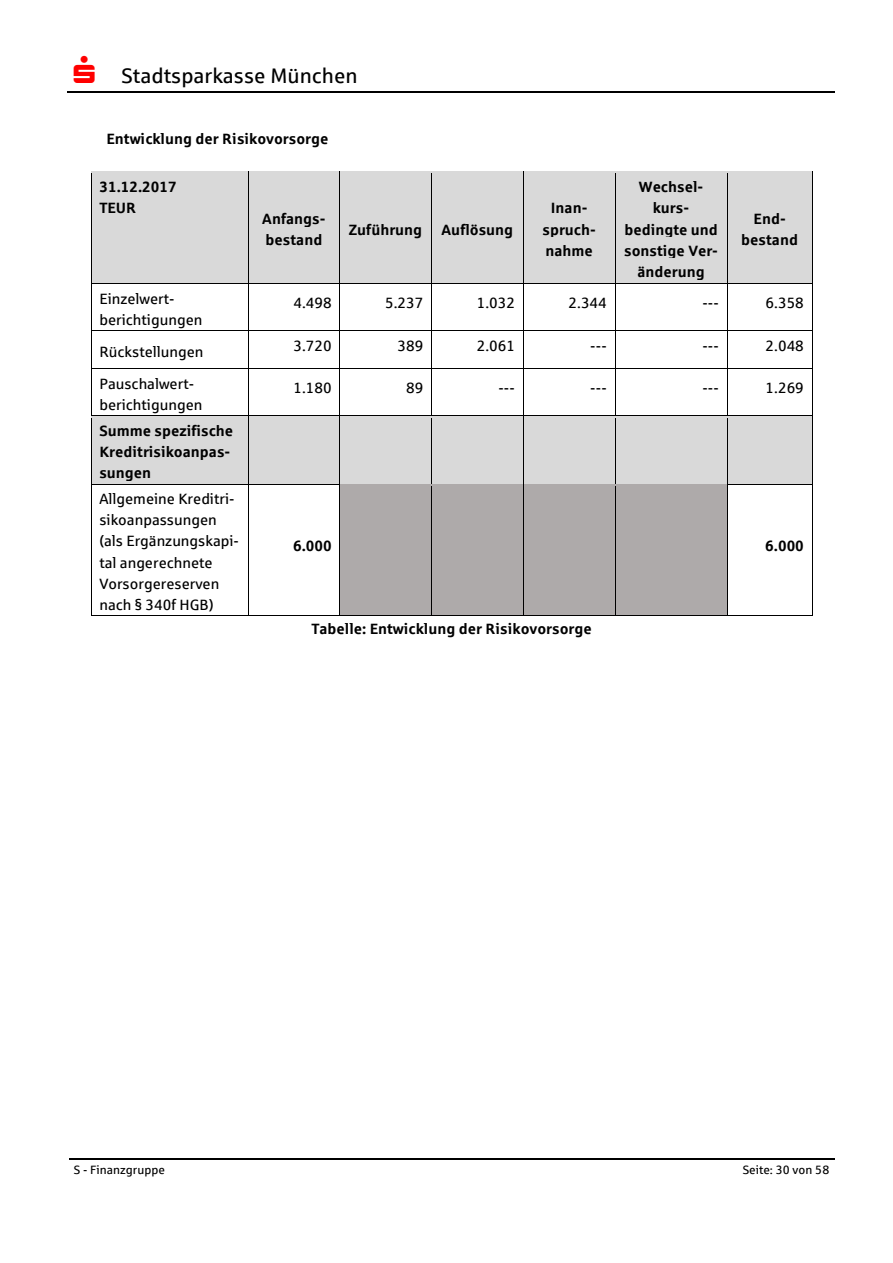
<style>
.page{position:relative;width:893px;height:1263px;background:#fff}
.page>*{position:absolute;margin:0;border:0;box-sizing:border-box;transform-origin:0 0}
.t1{font:21px "Sparkasse Rg";color:#000}
.t2{font:15px/21px "Sparkasse Rg";color:#000}
.t3{font:700 15px/21px "Sparkasse Rg";color:#000}
.t4{font:12px "Sparkasse Rg";letter-spacing:.005em;color:#000}
.s1{color:#f00}
</style>
<div class="page">
<hr style="left:67px;top:92px;width:555px;height:1px;background:#000">
<hr style="left:622px;top:92px;width:212px;height:1px;background:#000">
<hr style="left:69px;top:1158px;width:145px;height:1px;background:#000">
<hr style="left:215px;top:1158px;width:485px;height:1px;background:#000">
<hr style="left:701px;top:1158px;width:133px;height:1px;background:#000">
<div style="left:92px;top:172px;width:156px;height:111px;background:#d9d9d9"></div>
<div style="left:248px;top:172px;width:91px;height:111px;background:#d9d9d9"></div>
<div style="left:340px;top:172px;width:91px;height:111px;background:#d9d9d9"></div>
<div style="left:432px;top:172px;width:91px;height:111px;background:#d9d9d9"></div>
<div style="left:523px;top:172px;width:91px;height:111px;background:#d9d9d9"></div>
<div style="left:615px;top:172px;width:111px;height:111px;background:#d9d9d9"></div>
<div style="left:727px;top:172px;width:84px;height:111px;background:#d9d9d9"></div>
<hr style="left:92px;top:171px;width:156px;height:1px;background:#000">
<hr style="left:248px;top:171px;width:91px;height:1px;background:#000">
<hr style="left:340px;top:171px;width:91px;height:1px;background:#000">
<hr style="left:432px;top:171px;width:91px;height:1px;background:#000">
<hr style="left:523px;top:171px;width:91px;height:1px;background:#000">
<hr style="left:615px;top:171px;width:111px;height:1px;background:#000">
<hr style="left:727px;top:171px;width:84px;height:1px;background:#000">
<hr style="left:91px;top:174px;width:1px;height:109px;background:#000">
<hr style="left:248px;top:174px;width:1px;height:109px;background:#000">
<hr style="left:339px;top:174px;width:1px;height:109px;background:#000">
<hr style="left:431px;top:174px;width:1px;height:109px;background:#000">
<hr style="left:523px;top:174px;width:1px;height:109px;background:#000">
<hr style="left:614px;top:174px;width:1px;height:109px;background:#000">
<hr style="left:726px;top:174px;width:1px;height:109px;background:#000">
<hr style="left:811px;top:174px;width:1px;height:109px;background:#000">
<hr style="left:92px;top:283px;width:156px;height:1px;background:#000">
<hr style="left:248px;top:283px;width:91px;height:1px;background:#000">
<hr style="left:340px;top:283px;width:91px;height:1px;background:#000">
<hr style="left:432px;top:283px;width:91px;height:1px;background:#000">
<hr style="left:523px;top:283px;width:91px;height:1px;background:#000">
<hr style="left:615px;top:283px;width:111px;height:1px;background:#000">
<hr style="left:727px;top:283px;width:84px;height:1px;background:#000">
<hr style="left:91px;top:286px;width:1px;height:44px;background:#000">
<hr style="left:248px;top:286px;width:1px;height:44px;background:#000">
<hr style="left:339px;top:286px;width:1px;height:44px;background:#000">
<hr style="left:431px;top:286px;width:1px;height:44px;background:#000">
<hr style="left:523px;top:286px;width:1px;height:44px;background:#000">
<hr style="left:614px;top:286px;width:1px;height:44px;background:#000">
<hr style="left:726px;top:286px;width:1px;height:44px;background:#000">
<hr style="left:811px;top:286px;width:1px;height:44px;background:#000">
<hr style="left:92px;top:330px;width:156px;height:1px;background:#000">
<hr style="left:248px;top:330px;width:91px;height:1px;background:#000">
<hr style="left:340px;top:330px;width:91px;height:1px;background:#000">
<hr style="left:432px;top:330px;width:91px;height:1px;background:#000">
<hr style="left:523px;top:330px;width:91px;height:1px;background:#000">
<hr style="left:615px;top:330px;width:111px;height:1px;background:#000">
<hr style="left:727px;top:330px;width:84px;height:1px;background:#000">
<hr style="left:91px;top:333px;width:1px;height:35px;background:#000">
<hr style="left:248px;top:333px;width:1px;height:35px;background:#000">
<hr style="left:339px;top:333px;width:1px;height:35px;background:#000">
<hr style="left:431px;top:333px;width:1px;height:35px;background:#000">
<hr style="left:523px;top:333px;width:1px;height:35px;background:#000">
<hr style="left:614px;top:333px;width:1px;height:35px;background:#000">
<hr style="left:726px;top:333px;width:1px;height:35px;background:#000">
<hr style="left:811px;top:333px;width:1px;height:35px;background:#000">
<hr style="left:92px;top:368px;width:156px;height:1px;background:#000">
<hr style="left:248px;top:368px;width:91px;height:1px;background:#000">
<hr style="left:340px;top:368px;width:91px;height:1px;background:#000">
<hr style="left:432px;top:368px;width:91px;height:1px;background:#000">
<hr style="left:523px;top:368px;width:91px;height:1px;background:#000">
<hr style="left:615px;top:368px;width:111px;height:1px;background:#000">
<hr style="left:727px;top:368px;width:84px;height:1px;background:#000">
<hr style="left:91px;top:371px;width:1px;height:44px;background:#000">
<hr style="left:248px;top:371px;width:1px;height:44px;background:#000">
<hr style="left:339px;top:371px;width:1px;height:44px;background:#000">
<hr style="left:431px;top:371px;width:1px;height:44px;background:#000">
<hr style="left:523px;top:371px;width:1px;height:44px;background:#000">
<hr style="left:614px;top:371px;width:1px;height:44px;background:#000">
<hr style="left:726px;top:371px;width:1px;height:44px;background:#000">
<hr style="left:811px;top:371px;width:1px;height:44px;background:#000">
<div style="left:92px;top:416px;width:156px;height:68px;background:#d9d9d9"></div>
<div style="left:248px;top:416px;width:91px;height:68px;background:#d9d9d9"></div>
<div style="left:340px;top:416px;width:91px;height:68px;background:#d9d9d9"></div>
<div style="left:432px;top:416px;width:91px;height:68px;background:#d9d9d9"></div>
<div style="left:523px;top:416px;width:91px;height:68px;background:#d9d9d9"></div>
<div style="left:615px;top:416px;width:111px;height:68px;background:#d9d9d9"></div>
<div style="left:727px;top:416px;width:84px;height:68px;background:#d9d9d9"></div>
<hr style="left:92px;top:415px;width:156px;height:1px;background:#000">
<hr style="left:248px;top:415px;width:91px;height:1px;background:#000">
<hr style="left:340px;top:415px;width:91px;height:1px;background:#000">
<hr style="left:432px;top:415px;width:91px;height:1px;background:#000">
<hr style="left:523px;top:415px;width:91px;height:1px;background:#000">
<hr style="left:615px;top:415px;width:111px;height:1px;background:#000">
<hr style="left:727px;top:415px;width:84px;height:1px;background:#000">
<hr style="left:91px;top:418px;width:1px;height:66px;background:#000">
<hr style="left:248px;top:418px;width:1px;height:66px;background:#000">
<hr style="left:339px;top:418px;width:1px;height:66px;background:#000">
<hr style="left:431px;top:418px;width:1px;height:66px;background:#000">
<hr style="left:523px;top:418px;width:1px;height:66px;background:#000">
<hr style="left:614px;top:418px;width:1px;height:66px;background:#000">
<hr style="left:726px;top:418px;width:1px;height:66px;background:#000">
<hr style="left:811px;top:418px;width:1px;height:66px;background:#000">
<div style="left:340px;top:484px;width:91px;height:131px;background:#aeaaaa"></div>
<div style="left:432px;top:484px;width:91px;height:131px;background:#aeaaaa"></div>
<div style="left:523px;top:484px;width:91px;height:131px;background:#aeaaaa"></div>
<div style="left:615px;top:484px;width:111px;height:131px;background:#aeaaaa"></div>
<hr style="left:92px;top:484px;width:156px;height:1px;background:#000">
<hr style="left:248px;top:484px;width:91px;height:1px;background:#000">
<hr style="left:727px;top:484px;width:84px;height:1px;background:#000">
<hr style="left:91px;top:487px;width:1px;height:128px;background:#000">
<hr style="left:92px;top:615px;width:156px;height:1px;background:#000">
<hr style="left:248px;top:487px;width:1px;height:128px;background:#000">
<hr style="left:248px;top:615px;width:91px;height:1px;background:#000">
<hr style="left:339px;top:487px;width:1px;height:128px;background:#000">
<hr style="left:340px;top:615px;width:91px;height:1px;background:#000">
<hr style="left:431px;top:487px;width:1px;height:128px;background:#000">
<hr style="left:432px;top:615px;width:91px;height:1px;background:#000">
<hr style="left:523px;top:487px;width:1px;height:128px;background:#000">
<hr style="left:523px;top:615px;width:91px;height:1px;background:#000">
<hr style="left:614px;top:487px;width:1px;height:128px;background:#000">
<hr style="left:615px;top:615px;width:111px;height:1px;background:#000">
<hr style="left:726px;top:487px;width:1px;height:128px;background:#000">
<hr style="left:727px;top:615px;width:84px;height:1px;background:#000">
<hr style="left:811px;top:487px;width:1px;height:128px;background:#000">
<h1 class="t1" style="left:74px;top:67px;width:285px"><span class="s1">▲</span> Stadtsparkasse München</h1>
<p class="t3" style="left:106px;top:129px;width:223px">Entwicklung der Risikovorsorge</p>
<p class="t3" style="left:99px;top:177px;width:79px">31.12.2017<br>TEUR</p>
<p class="t3" style="left:262px;top:210px;width:65px">Anfangs&shy;bestand</p>
<p class="t3" style="left:349px;top:220px;width:75px">Zuführung</p>
<p class="t3" style="left:441px;top:220px;width:73px">Auflösung</p>
<p class="t3" style="left:542px;top:199px;width:55px;text-align:center">Inan&shy;spruch&shy;nahme</p>
<p class="t3" style="left:624px;top:178px;width:95px;text-align:center">Wechsel&shy;kurs&shy;bedingte und sonstige Ver&shy;änderung</p>
<p class="t3" style="left:741px;top:210px;width:58px;text-align:center">End&shy;bestand</p>
<p class="t2" style="left:99px;top:289px;width:104px">Einzelwert&shy;berichtigungen</p>
<p class="t2" style="left:293px;top:294px;width:40px">4.498</p>
<p class="t2" style="left:385px;top:294px;width:40px">5.237</p>
<p class="t2" style="left:476px;top:294px;width:40px">1.032</p>
<p class="t2" style="left:568px;top:294px;width:40px">2.344</p>
<p class="t2" style="left:702px;top:294px;width:18px">---</p>
<p class="t2" style="left:765px;top:294px;width:40px">6.358</p>
<p class="t2" style="left:99px;top:342px;width:106px">Rückstellungen</p>
<p class="t2" style="left:293px;top:336px;width:40px">3.720</p>
<p class="t2" style="left:397px;top:336px;width:27px">389</p>
<p class="t2" style="left:476px;top:336px;width:40px">2.061</p>
<p class="t2" style="left:590px;top:336px;width:18px">---</p>
<p class="t2" style="left:702px;top:336px;width:18px">---</p>
<p class="t2" style="left:765px;top:336px;width:40px">2.048</p>
<p class="t2" style="left:99px;top:374px;width:104px">Pauschalwert&shy;berichtigungen</p>
<p class="t2" style="left:293px;top:379px;width:40px">1.180</p>
<p class="t2" style="left:406px;top:379px;width:19px">89</p>
<p class="t2" style="left:498px;top:379px;width:18px">---</p>
<p class="t2" style="left:590px;top:379px;width:18px">---</p>
<p class="t2" style="left:702px;top:379px;width:18px">---</p>
<p class="t2" style="left:765px;top:379px;width:40px">1.269</p>
<p class="t3" style="left:99px;top:422px;width:135px">Summe spezifische<br>Kreditrisikoanpas&shy;sungen</p>
<p class="t2" style="left:99px;top:490px;width:141px">Allgemeine Kreditri&shy;sikoanpassungen (als Ergänzungskapi&shy;tal angerechnete<br>Vorsorgereserven nach § 340f HGB)</p>
<p class="t3" style="left:293px;top:536px;width:40px">6.000</p>
<p class="t3" style="left:765px;top:536px;width:40px">6.000</p>
<p class="t3" style="left:311px;top:619px;width:282px">Tabelle: Entwicklung der Risikovorsorge</p>
<p class="t4" style="left:74px;top:1165px;width:93px">S - Finanzgruppe</p>
<p class="t4" style="left:742px;top:1165px;width:88px">Seite: 30 von 58</p>
</div>
